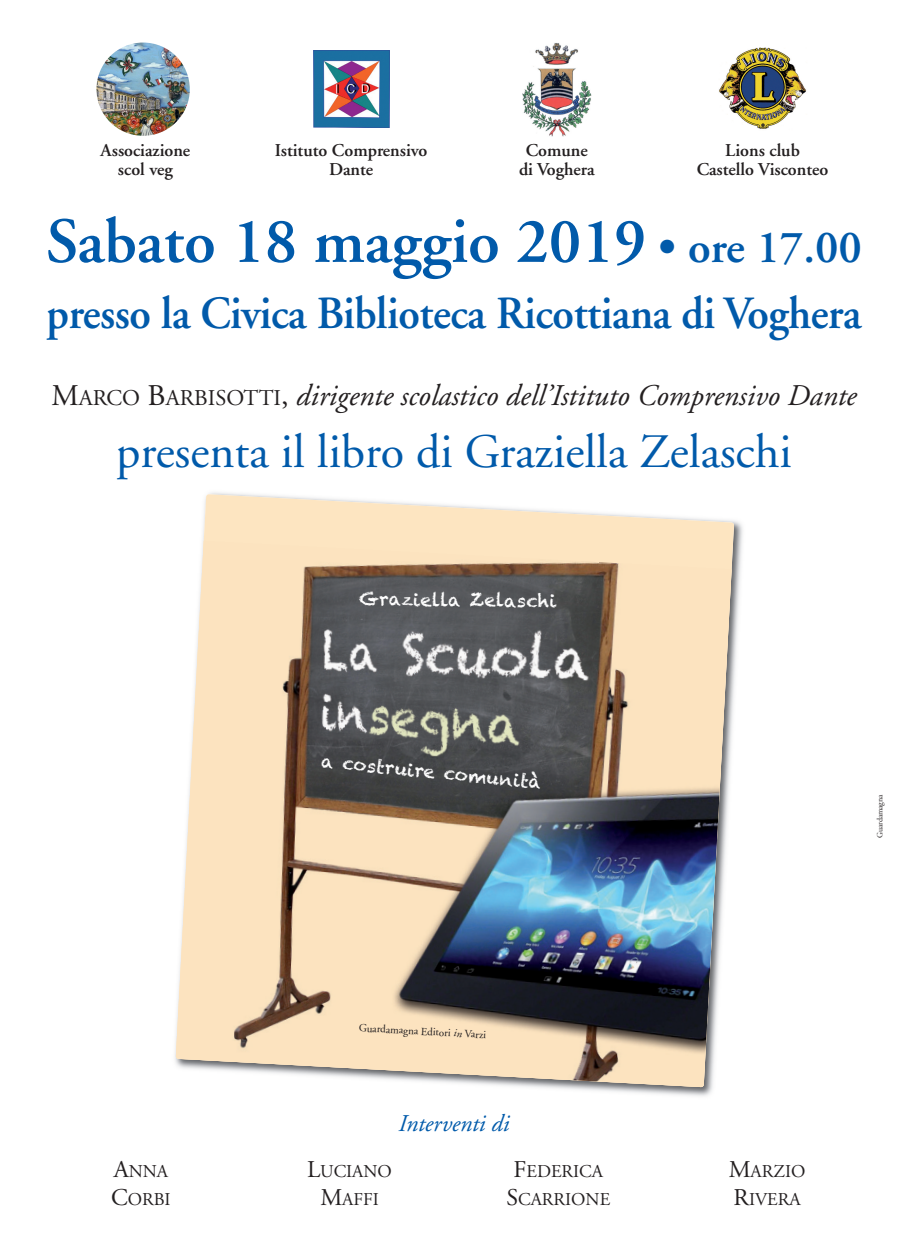
<style>
.page{position:relative;width:908px;height:1248px;background:#fff}
.page>*{position:absolute;margin:0;border:0;box-sizing:border-box;transform-origin:0 0}
.t1{font:600 64px "Adobe Garamond";color:#015aaa}
.t2{font:48px "Adobe Garamond";color:#015aaa}
.t3{font:600 46px "Adobe Garamond";letter-spacing:-.01em;color:#015aaa;scale:.95 1}
.t4{font:italic 30px "Adobe Garamond";color:#231f20}
.t5{font:italic 24px "Adobe Garamond";color:#015aaa}
.t6{font:18.2px "Chalkduster";color:#fff}
.t7{font:600 18px "Adobe Garamond";color:#231f20}
.t8{font:18px/27px "Adobe Garamond";color:#231f20}
.t9{font:10.9px "Adobe Garamond";color:#231f20}
.t10{font:8px "Adobe Garamond";letter-spacing:-.005em;color:#231f20}
.s1{font-size:46px}
.s2{font-style:normal}
.s3{font-style:normal;font-size:22.5px}
.s4{font-style:italic}
.s5{font-size:24px}
</style>
<div class="page">
<img style="left:175px;top:492px;width:568px;height:604px">
<svg style="left:176px;top:494px;width:557px;height:592px;fill:#fde5c1"></svg>
<img style="left:176px;top:539px;width:555px;height:547px">
<img style="left:313px;top:51px;width:76px;height:77px">
<img style="left:522px;top:43px;width:68px;height:93px">
<img style="left:719px;top:48px;width:87px;height:81px">
<img style="left:96px;top:43px;width:94px;height:93px;border-radius:50%">
<p class="t7" style="left:100px;top:143px;width:91px">Associazione</p>
<p class="t7" style="left:274px;top:143px;width:154px">Istituto Comprensivo</p>
<p class="t7" style="left:525px;top:143px;width:64px">Comune</p>
<p class="t7" style="left:725px;top:143px;width:76px">Lions club</p>
<p class="t7" style="left:118px;top:162px;width:56px">scol veg</p>
<p class="t7" style="left:329px;top:162px;width:46px">Dante</p>
<p class="t7" style="left:518px;top:162px;width:77px">di Voghera</p>
<p class="t7" style="left:696px;top:162px;width:133px">Castello Visconteo</p>
<h1 class="t1" style="left:46px;top:216px;width:817px">Sabato 18 maggio 2019 <span class="s1">• ore 17.00</span></h1>
<h3 class="t3" style="left:47px;top:295px;width:858px">presso la Civica Biblioteca Ricottiana di Voghera</h3>
<h3 class="t4" style="left:51px;top:383px;width:806px"><span class="s2">M</span><span class="s3">ARCO</span> <span class="s2">B</span><span class="s3">ARBISOTTI</span><span class="s2">,</span> dirigente scolastico dell’Istituto Comprensivo Dante</h3>
<h2 class="t2" style="left:116px;top:432px;width:677px">presenta il libro di Graziella Zelaschi</h2>
<p class="t6" style="left:359px;top:586px;width:199px;rotate:1deg">Graziella Zelaschi</p>
<p class="t6" style="left:322px;top:748px;width:221px;rotate:6deg">a costruire comunità</p>
<p class="t10" style="left:876px;top:838px;width:45px;rotate:-90deg">Guardamagna</p>
<p class="t9" style="left:359px;top:1023px;width:129px;rotate:3deg">Guardamagna Editori <span class="s4">in</span> Varzi</p>
<h3 class="t5" style="left:398px;top:1113px;width:113px">Interventi di</h3>
<p class="t8" style="left:111px;top:1159px;width:61px"><span class="s5">A</span>NNA<br><span class="s5">C</span>ORBI</p>
<p class="t8" style="left:307px;top:1159px;width:86px;text-align:center"><span class="s5">L</span>UCIANO<br><span class="s5">M</span>AFFI</p>
<p class="t8" style="left:506px;top:1159px;width:105px;text-align:center"><span class="s5">F</span>EDERICA<br><span class="s5">S</span>CARRIONE</p>
<p class="t8" style="left:728px;top:1159px;width:78px"><span class="s5">M</span>ARZIO<br><span class="s5">R</span>IVERA</p>
</div>
